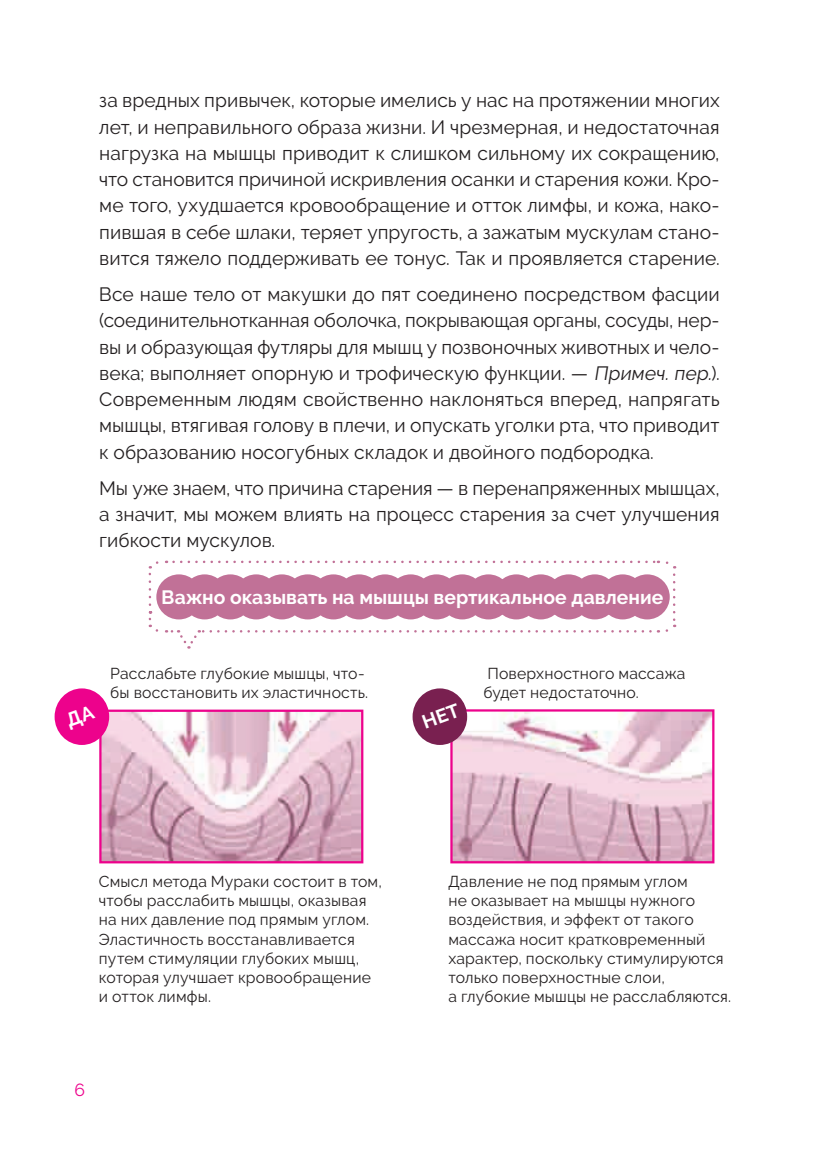
<style>
.page{position:relative;width:819px;height:1156px;background:#fff}
.page>*{position:absolute;margin:0;border:0;box-sizing:border-box;transform-origin:0 0}
.t1{font:19.25px/26.2px "Raleway";letter-spacing:.005em;color:#231f20;text-align:justify}
.t2{font:700 19.25px "Raleway";letter-spacing:.005em;color:#fff}
.t3{font:17.5px "Raleway";color:#ed028c}
.t4{font:15.75px/19.2px "Raleway";letter-spacing:.01em;color:#231f20}
.s1{font-style:italic}
</style>
<div class="page">
<img style="left:453px;top:712px;width:258px;height:148px">
<div style="left:450px;top:709px;width:264px;height:154px;border:2px solid #ed028c"></div>
<img style="left:102px;top:712px;width:258px;height:148px">
<div style="left:99px;top:709px;width:264px;height:154px;border:2px solid #ed028c"></div>
<div style="left:55px;top:688px;width:54px;height:57px;background:#ed028c;border-radius:50%"></div>
<div style="left:412px;top:688px;width:55px;height:57px;background:#792050;border-radius:50%"></div>
<svg style="left:149px;top:560px;width:18px;height:45px"></svg>
<svg style="left:173px;top:560px;width:502px;height:8px"></svg>
<svg style="left:658px;top:575px;width:17px;height:58px"></svg>
<svg style="left:166px;top:630px;width:484px;height:19px"></svg>
<svg style="left:149px;top:625px;width:10px;height:7px"></svg>
<div style="left:156px;top:574px;width:45px;height:45px;background:#c17197;border-radius:50%"></div>
<div style="left:182px;top:574px;width:45px;height:45px;background:#c17197;border-radius:50%"></div>
<div style="left:208px;top:574px;width:45px;height:45px;background:#c17197;border-radius:50%"></div>
<div style="left:233px;top:574px;width:46px;height:45px;background:#c17197;border-radius:50%"></div>
<div style="left:259px;top:574px;width:45px;height:45px;background:#c17197;border-radius:50%"></div>
<div style="left:285px;top:574px;width:45px;height:45px;background:#c17197;border-radius:50%"></div>
<div style="left:311px;top:574px;width:45px;height:45px;background:#c17197;border-radius:50%"></div>
<div style="left:336px;top:574px;width:46px;height:45px;background:#c17197;border-radius:50%"></div>
<div style="left:362px;top:574px;width:45px;height:45px;background:#c17197;border-radius:50%"></div>
<div style="left:388px;top:574px;width:45px;height:45px;background:#c17197;border-radius:50%"></div>
<div style="left:414px;top:574px;width:45px;height:45px;background:#c17197;border-radius:50%"></div>
<div style="left:439px;top:574px;width:46px;height:45px;background:#c17197;border-radius:50%"></div>
<div style="left:466px;top:574px;width:45px;height:45px;background:#c17197;border-radius:50%"></div>
<div style="left:493px;top:574px;width:46px;height:45px;background:#c17197;border-radius:50%"></div>
<div style="left:518px;top:574px;width:45px;height:45px;background:#c17197;border-radius:50%"></div>
<div style="left:546px;top:574px;width:45px;height:45px;background:#c17197;border-radius:50%"></div>
<div style="left:572px;top:574px;width:45px;height:45px;background:#c17197;border-radius:50%"></div>
<div style="left:600px;top:574px;width:45px;height:45px;background:#c17197;border-radius:50%"></div>
<div style="left:624px;top:574px;width:45px;height:45px;background:#c17197;border-radius:50%"></div>
<p class="t1" style="left:99px;top:87px;width:622px">за вредных привычек, которые имелись у нас на протяжении многих лет, и неправильного образа жизни. И чрезмерная, и недостаточная нагрузка на мышцы приводит к слишком сильному их сокращению, что становится причиной искривления осанки и старения кожи. Кро&shy;ме того, ухудшается кровообращение и отток лимфы, и кожа, нако&shy;пившая в себе шлаки, теряет упругость, а зажатым мускулам стано&shy;вится тяжело поддерживать ее тонус. Так и проявляется старение.</p>
<p class="t1" style="left:99px;top:281px;width:622px">Все наше тело от макушки до пят соединено посредством фасции (соединительнотканная оболочка, покрывающая органы, сосуды, нер&shy;вы и образующая футляры для мышц у позвоночных животных и чело&shy;века; выполняет опорную и трофическую функции. — <span class="s1">Примеч. пер.</span>).<br>Современным людям свойственно наклоняться вперед, напрягать мышцы, втягивая голову в плечи, и опускать уголки рта, что приводит к образованию носогубных складок и двойного подбородка.</p>
<p class="t1" style="left:99px;top:475px;width:622px">Мы уже знаем, что причина старения — в перенапряженных мышцах, а значит, мы можем влиять на процесс старения за счет улучшения гибкости мускулов.</p>
<p class="t2" style="left:162px;top:586px;width:503px">Важно оказывать на мышцы вертикальное давление</p>
<p class="t4" style="left:110px;top:664px;width:259px">Расслабьте глубокие мышцы, что&shy;бы восстановить их эластичность.</p>
<p class="t4" style="left:483px;top:664px;width:203px">Поверхностного массажа будет недостаточно.</p>
<p class="t4" style="left:99px;top:871px;width:284px">Смысл метода Мураки состоит в том, чтобы расслабить мышцы, оказывая на них давление под прямым углом.<br>Эластичность восстанавливается путем стимуляции глубоких мышц, которая улучшает кровообращение и отток лимфы.</p>
<p class="t4" style="left:448px;top:871px;width:284px">Давление не под прямым углом<br>не оказывает на мышцы нужного воздействия, и эффект от такого массажа носит кратковременный характер, поскольку стимулируются только поверхностные слои,<br>а глубокие мышцы не расслабляются.</p>
<p class="t3" style="left:74px;top:1080px;width:12px">6</p>
</div>
